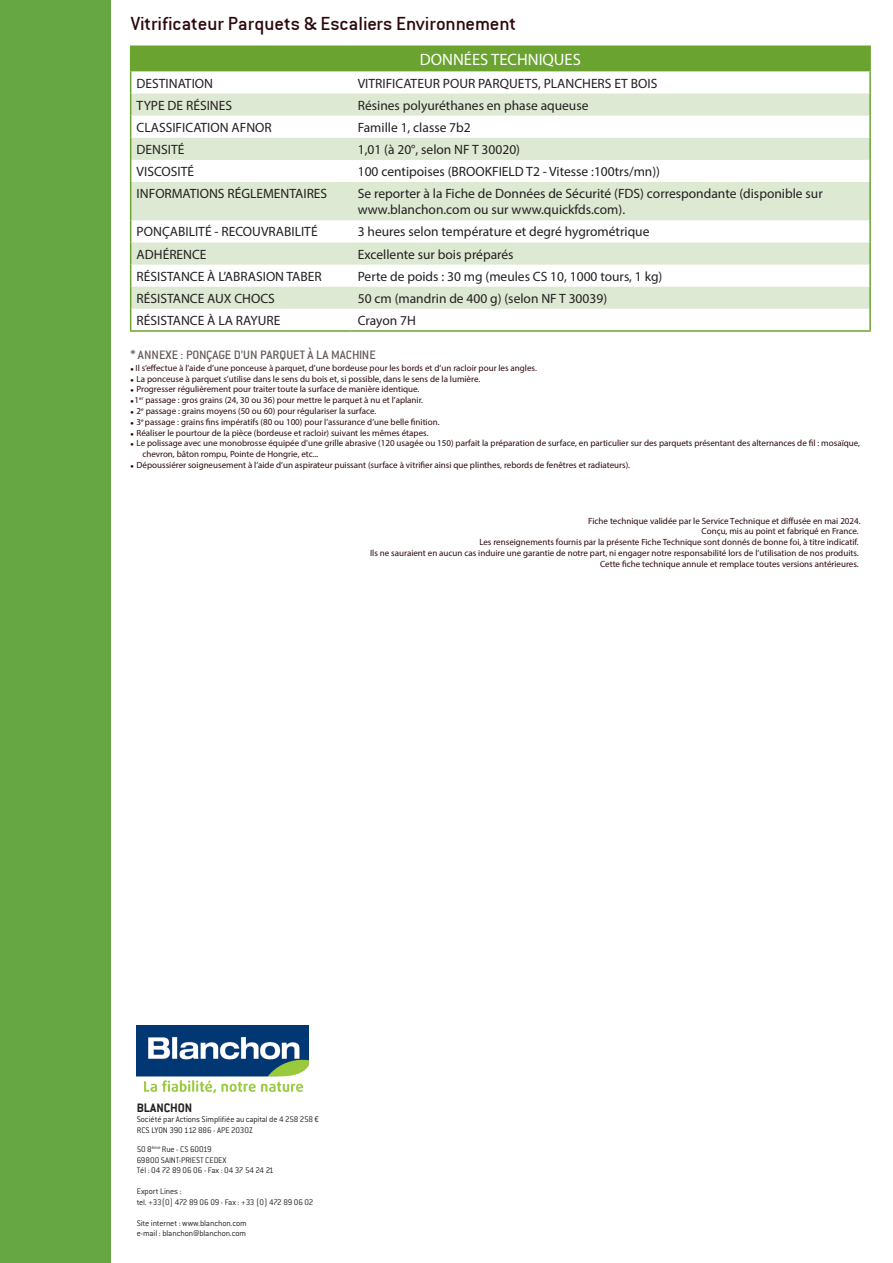
<style>
.page{position:relative;width:893px;height:1263px;background:#fff}
.page>*{position:absolute;margin:0;border:0;box-sizing:border-box;transform-origin:0 0}
.paragraphe_txt{font:21px "Conduit ITC";color:#2d090c}
.paragraphe_txt-2{font:16.5px "Myriad Pro";color:#fff}
.paragraphe_txt-3{font:13.5px "Myriad Pro";color:#231f20}
.paragraphe_txt-4{font:13.5px "Conduit ITC";color:#675b5b}
.t1{font:700 13.5px "Conduit ITC";letter-spacing:-.005em;color:#231f20}
.paragraphe_txt-5{font:9px/10.8px "Myriad Pro";color:#2d090c}
.paragraphe_txt-6{font:9px "Conduit ITC Light";letter-spacing:-.015em;color:#231f20}
</style>
<div class="page">
<img style="left:137px;top:1026px;width:171px;height:66px">
<div style="left:0;top:0;width:110px;height:1263px;background:#67a743"></div>
<hr style="left:130px;top:45px;width:222px;height:2px;background:#6aa32f">
<hr style="left:352px;top:45px;width:519px;height:2px;background:#6aa32f">
<hr style="left:869px;top:47px;width:2px;height:23px;background:#6aa32f">
<hr style="left:352px;top:70px;width:519px;height:1px;background:#6aa32f">
<hr style="left:869px;top:71px;width:2px;height:22px;background:#6aa32f">
<hr style="left:869px;top:93px;width:2px;height:23px;background:#6aa32f">
<hr style="left:869px;top:116px;width:2px;height:22px;background:#6aa32f">
<hr style="left:869px;top:138px;width:2px;height:22px;background:#6aa32f">
<hr style="left:869px;top:160px;width:2px;height:22px;background:#6aa32f">
<hr style="left:869px;top:182px;width:2px;height:38px;background:#6aa32f">
<hr style="left:869px;top:220px;width:2px;height:22px;background:#6aa32f">
<hr style="left:869px;top:242px;width:2px;height:23px;background:#6aa32f">
<hr style="left:869px;top:265px;width:2px;height:22px;background:#6aa32f">
<hr style="left:869px;top:287px;width:2px;height:22px;background:#6aa32f">
<hr style="left:869px;top:309px;width:2px;height:21px;background:#6aa32f">
<svg style="left:130px;top:47px;width:740px;height:283px"></svg>
<hr style="left:130px;top:330px;width:222px;height:2px;background:#6aa32f">
<hr style="left:352px;top:330px;width:519px;height:2px;background:#6aa32f">
<p class="paragraphe_txt" style="left:131px;top:11px;width:387px">Vitrificateur Parquets &amp; Escaliers Environnement</p>
<p class="paragraphe_txt-2" style="left:420px;top:49px;width:163px">DONNÉES TECHNIQUES</p>
<p class="paragraphe_txt-3" style="left:137px;top:75px;width:78px">DESTINATION</p>
<p class="paragraphe_txt-3" style="left:358px;top:75px;width:301px">VITRIFICATEUR POUR PARQUETS, PLANCHERS ET BOIS</p>
<p class="paragraphe_txt-3" style="left:137px;top:97px;width:97px">TYPE DE RÉSINES</p>
<p class="paragraphe_txt-3" style="left:358px;top:97px;width:232px">Résines polyuréthanes en phase aqueuse</p>
<p class="paragraphe_txt-3" style="left:137px;top:119px;width:137px">CLASSIFICATION AFNOR</p>
<p class="paragraphe_txt-3" style="left:358px;top:119px;width:115px">Famille 1, classe 7b2</p>
<p class="paragraphe_txt-3" style="left:137px;top:141px;width:49px">DENSITÉ</p>
<p class="paragraphe_txt-3" style="left:358px;top:141px;width:164px">1,01 (à 20°, selon NF T 30020)</p>
<p class="paragraphe_txt-3" style="left:137px;top:163px;width:59px">VISCOSITÉ</p>
<p class="paragraphe_txt-3" style="left:358px;top:163px;width:304px">100 centipoises (BROOKFIELD T2 - Vitesse :100trs/mn))</p>
<p class="paragraphe_txt-3" style="left:137px;top:185px;width:192px">INFORMATIONS RÉGLEMENTAIRES</p>
<p class="paragraphe_txt-3" style="left:358px;top:185px;width:466px">Se reporter à la Fiche de Données de Sécurité (FDS) correspondante (disponible sur</p>
<p class="paragraphe_txt-3" style="left:358px;top:201px;width:269px">www.blanchon.com ou sur www.quickfds.com).</p>
<p class="paragraphe_txt-3" style="left:137px;top:224px;width:182px">PONÇABILITÉ - RECOUVRABILITÉ</p>
<p class="paragraphe_txt-3" style="left:358px;top:224px;width:293px">3 heures selon température et degré hygrométrique</p>
<p class="paragraphe_txt-3" style="left:137px;top:246px;width:71px">ADHÉRENCE</p>
<p class="paragraphe_txt-3" style="left:358px;top:246px;width:157px">Excellente sur bois préparés</p>
<p class="paragraphe_txt-3" style="left:137px;top:268px;width:187px">RÉSISTANCE À L’ABRASION TABER</p>
<p class="paragraphe_txt-3" style="left:358px;top:268px;width:306px">Perte de poids : 30 mg (meules CS 10, 1000 tours, 1 kg)</p>
<p class="paragraphe_txt-3" style="left:137px;top:290px;width:140px">RÉSISTANCE AUX CHOCS</p>
<p class="paragraphe_txt-3" style="left:358px;top:290px;width:251px">50 cm (mandrin de 400 g) (selon NF T 30039)</p>
<p class="paragraphe_txt-3" style="left:137px;top:312px;width:145px">RÉSISTANCE À LA RAYURE</p>
<p class="paragraphe_txt-3" style="left:358px;top:312px;width:60px">Crayon 7H</p>
<p class="paragraphe_txt-4" style="left:130px;top:347px;width:247px">* ANNEXE : PONÇAGE D’UN PARQUET À LA MACHINE</p>
<p class="paragraphe_txt-5" style="left:130px;top:362px;width:408px">● Il s’effectue à l’aide d’une ponceuse à parquet, d’une bordeuse pour les bords et d’un racloir pour les angles.</p>
<p class="paragraphe_txt-5" style="left:130px;top:373px;width:351px">● La ponceuse à parquet s’utilise dans le sens du bois et, si possible, dans le sens de la lumière.</p>
<p class="paragraphe_txt-5" style="left:130px;top:384px;width:291px">● Progresser régulièrement pour traiter toute la surface de manière identique.</p>
<p class="paragraphe_txt-5" style="left:130px;top:395px;width:294px">● 1<sup>er</sup> passage : gros grains (24, 30 ou 36) pour mettre le parquet à nu et l’aplanir.</p>
<p class="paragraphe_txt-5" style="left:130px;top:405px;width:248px">● 2<sup>e</sup> passage : grains moyens (50 ou 60) pour régulariser la surface.</p>
<p class="paragraphe_txt-5" style="left:130px;top:416px;width:311px">● 3<sup>e</sup> passage : grains fins impératifs (80 ou 100) pour l’assurance d’une belle finition.</p>
<p class="paragraphe_txt-5" style="left:130px;top:427px;width:300px">● Réaliser le pourtour de la pièce (bordeuse et racloir) suivant les mêmes étapes.</p>
<p class="paragraphe_txt-5" style="left:142px;top:438px;width:719px;text-indent:-12px">● Le polissage avec une monobrosse équipée d’une grille abrasive (120 usagée ou 150) parfait la préparation de surface, en particulier sur des parquets présentant des alternances de fil : mosaïque, chevron, bâton rompu, Pointe de Hongrie, etc...</p>
<p class="paragraphe_txt-5" style="left:130px;top:459px;width:501px">● Dépoussiérer soigneusement à l’aide d’un aspirateur puissant (surface à vitrifier ainsi que plinthes, rebords de fenêtres et radiateurs).</p>
<p class="paragraphe_txt-5" style="left:370px;top:515px;width:492px;text-align:right">Fiche technique validée par le Service Technique et diffusée en mai 2024.<br>Conçu, mis au point et fabriqué en France.<br>Les renseignements fournis par la présente Fiche Technique sont donnés de bonne foi, à titre indicatif.<br>Ils ne sauraient en aucun cas induire une garantie de notre part, ni engager notre responsabilité lors de l’utilisation de nos produits.<br>Cette fiche technique annule et remplace toutes versions antérieures.</p>
<p class="t1" style="left:137px;top:1100px;width:57px">BLANCHON</p>
<p class="paragraphe_txt-6" style="left:137px;top:1114px;width:184px">Société par Actions Simplifiée au capital de 4 258 258 €</p>
<p class="paragraphe_txt-6" style="left:137px;top:1125px;width:118px">RCS LYON 390 112 886 - APE 2030Z</p>
<p class="paragraphe_txt-6" style="left:137px;top:1144px;width:76px">50 8<sup>ème</sup> Rue - CS 60019</p>
<p class="paragraphe_txt-6" style="left:137px;top:1154px;width:91px">69800 SAINT-PRIEST CEDEX</p>
<p class="paragraphe_txt-6" style="left:137px;top:1165px;width:139px">Tél : 04 72 89 06 06 - Fax : 04 37 54 24 21</p>
<p class="paragraphe_txt-6" style="left:137px;top:1186px;width:46px">Export Lines :</p>
<p class="paragraphe_txt-6" style="left:137px;top:1196px;width:178px">tel. +33(0) 472 89 06 09 - Fax : +33 (0) 472 89 06 02</p>
<p class="paragraphe_txt-6" style="left:137px;top:1217px;width:112px">Site internet : www.blanchon.com</p>
<p class="paragraphe_txt-6" style="left:137px;top:1228px;width:111px">e-mail : blanchon@blanchon.com</p>
</div>
